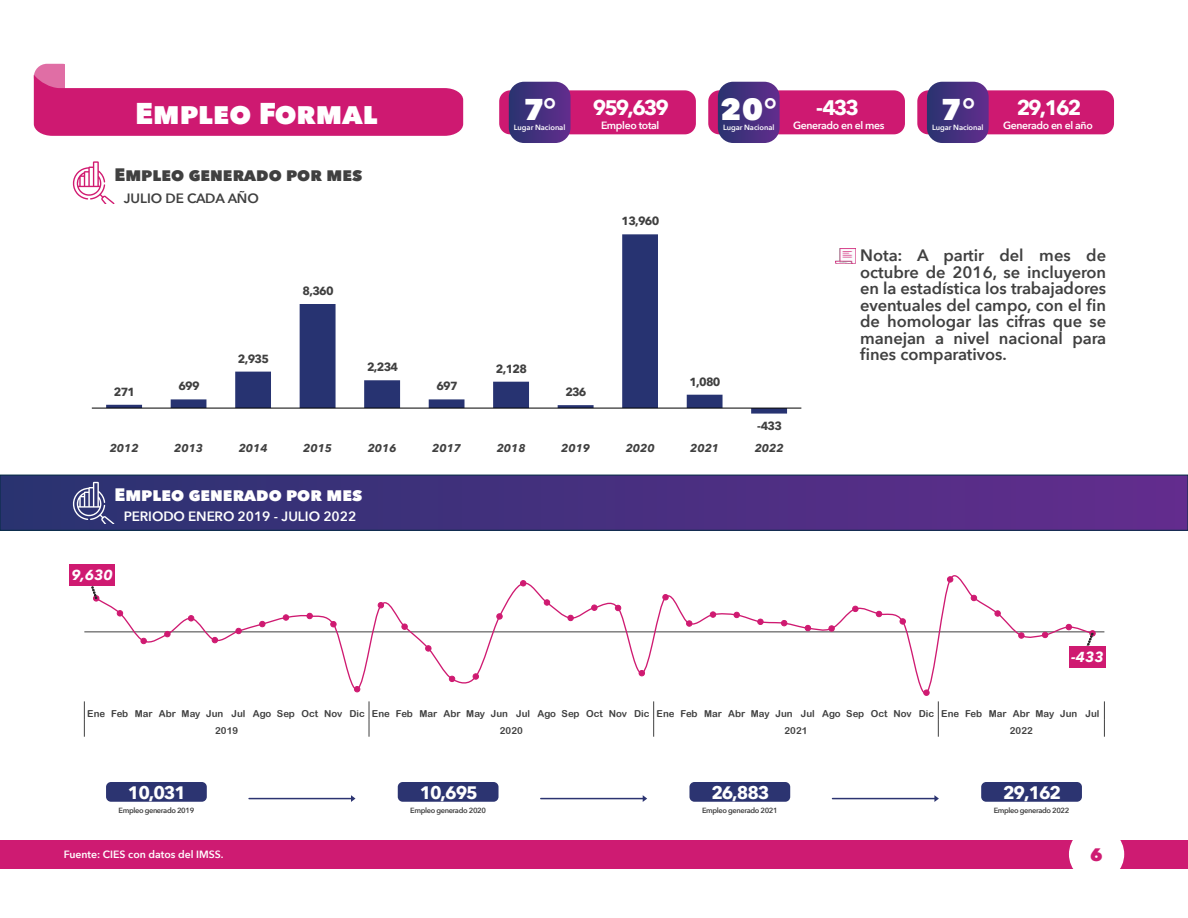
<style>
.page{position:relative;width:1188px;height:918px;background:#fff}
.page>*{position:absolute;margin:0;border:0;box-sizing:border-box;transform-origin:0 0}
.t1{font:800 30px "Avenir Next";color:#fff}
.t2{font:700 21px "Avenir Next";letter-spacing:-.095em;color:#fff}
.t3{font:700 18px "Avenir Next";letter-spacing:-.065em;color:#fff}
.t4{font:800 18px "Avenir Next";color:#404040}
.t5{font:800 18px "Avenir Next";color:#fff}
.t6{font:800 18px "Avenir Next";color:#ce1b72}
.t7{font:600 16.5px/16.5px "Avenir Next";color:#404040;text-align:justify}
.t8{font:italic 700 14.4px "Avenir Next";letter-spacing:-.005em;color:#fff}
.t9{font:600 13.5px "Avenir Next";color:#fff}
.t10{font:600 13.5px "Avenir Next";letter-spacing:-.005em;color:#404040}
.t11{font:700 11.7px "Avenir Next";letter-spacing:-.07em;color:#404040}
.t12{font:italic 700 11.25px "Avenir Next";letter-spacing:-.01em;color:#404040}
.t13{font:600 10.5px "Avenir Next";letter-spacing:-.03em;color:#fff}
.t14{font:600 10.5px "Avenir Next";color:#fff}
.t15{font:9.6px/17.7px "Arial Rounded MT Bold";color:#404040}
.t16{font:600 7.5px "Avenir Next";letter-spacing:-.05em;color:#404040}
.t17{font:600 7.5px "Avenir Next";letter-spacing:-.01em;color:#fff}
</style>
<div class="page">
<hr style="left:84px;top:632px;width:1020px;height:1px;background:#404040">
<svg style="left:84px;top:701px;width:1px;height:36px"></svg>
<svg style="left:369px;top:701px;width:1px;height:36px"></svg>
<svg style="left:653px;top:701px;width:1px;height:36px"></svg>
<svg style="left:938px;top:701px;width:1px;height:36px"></svg>
<svg style="left:1104px;top:701px;width:1px;height:36px"></svg>
<svg style="left:94px;top:564px;width:993px;height:131px"></svg>
<svg style="left:117px;top:610px;width:6px;height:6px"></svg>
<svg style="left:141px;top:638px;width:6px;height:6px"></svg>
<svg style="left:164px;top:631px;width:6px;height:6px"></svg>
<svg style="left:188px;top:615px;width:6px;height:6px"></svg>
<svg style="left:212px;top:637px;width:6px;height:6px"></svg>
<svg style="left:236px;top:628px;width:6px;height:6px"></svg>
<svg style="left:259px;top:621px;width:6px;height:6px"></svg>
<svg style="left:283px;top:615px;width:6px;height:5px"></svg>
<svg style="left:307px;top:613px;width:6px;height:6px"></svg>
<svg style="left:330px;top:621px;width:6px;height:6px"></svg>
<svg style="left:354px;top:686px;width:6px;height:6px"></svg>
<svg style="left:378px;top:602px;width:6px;height:6px"></svg>
<svg style="left:402px;top:624px;width:6px;height:6px"></svg>
<svg style="left:425px;top:645px;width:6px;height:6px"></svg>
<svg style="left:449px;top:676px;width:6px;height:6px"></svg>
<svg style="left:473px;top:674px;width:6px;height:5px"></svg>
<svg style="left:497px;top:614px;width:5px;height:5px"></svg>
<svg style="left:520px;top:580px;width:6px;height:6px"></svg>
<svg style="left:544px;top:600px;width:6px;height:5px"></svg>
<svg style="left:568px;top:615px;width:6px;height:6px"></svg>
<svg style="left:591px;top:605px;width:6px;height:6px"></svg>
<svg style="left:615px;top:605px;width:6px;height:6px"></svg>
<svg style="left:639px;top:670px;width:6px;height:6px"></svg>
<svg style="left:663px;top:594px;width:5px;height:6px"></svg>
<svg style="left:686px;top:621px;width:6px;height:5px"></svg>
<svg style="left:710px;top:612px;width:6px;height:6px"></svg>
<svg style="left:734px;top:612px;width:6px;height:6px"></svg>
<svg style="left:758px;top:619px;width:5px;height:6px"></svg>
<svg style="left:781px;top:620px;width:6px;height:6px"></svg>
<svg style="left:805px;top:625px;width:6px;height:6px"></svg>
<svg style="left:829px;top:626px;width:6px;height:5px"></svg>
<svg style="left:852px;top:606px;width:6px;height:6px"></svg>
<svg style="left:876px;top:611px;width:6px;height:6px"></svg>
<svg style="left:900px;top:619px;width:6px;height:5px"></svg>
<svg style="left:924px;top:690px;width:5px;height:6px"></svg>
<svg style="left:947px;top:576px;width:6px;height:6px"></svg>
<svg style="left:971px;top:595px;width:6px;height:6px"></svg>
<svg style="left:995px;top:611px;width:6px;height:5px"></svg>
<svg style="left:1018px;top:633px;width:6px;height:5px"></svg>
<svg style="left:1042px;top:632px;width:6px;height:6px"></svg>
<svg style="left:1066px;top:624px;width:6px;height:6px"></svg>
<svg style="left:92px;top:587px;width:7px;height:14px"></svg>
<svg style="left:1087px;top:630px;width:8px;height:17px"></svg>
<div style="left:70px;top:565px;width:45px;height:21px;background:#cf1a71"></div>
<div style="left:1069px;top:647px;width:37px;height:21px;background:#cf1a71"></div>
<div style="left:0;top:475px;width:1188px;height:55px;background:linear-gradient(to right,#293370,#632c8e)"></div>
<div style="left:0;top:475px;width:1188px;height:55px;border:1px solid #062d45"></div>
<div style="left:0;top:840px;width:1188px;height:28px;background:#ce1b72"></div>
<div style="left:1069px;top:827px;width:55px;height:55px;background:#fff;border-radius:50%"></div>
<svg style="left:34px;top:64px;width:429px;height:72px"></svg>
<svg style="left:73px;top:161px;width:41px;height:42px"></svg>
<svg style="left:73px;top:482px;width:42px;height:42px;background:#5c6091"></svg>
<img style="left:835px;top:248px;width:21px;height:15px">
<div style="left:499px;top:90px;width:197px;height:44px;background:#ce1971;border-radius:11px"></div>
<div style="left:509px;top:82px;width:62px;height:61px;background:linear-gradient(to right,#293370,#632d8d);border-radius:15px"></div>
<div style="left:708px;top:90px;width:197px;height:44px;background:#ce1971;border-radius:11px"></div>
<div style="left:718px;top:82px;width:62px;height:61px;background:linear-gradient(to right,#293370,#622d8d);border-radius:15px"></div>
<div style="left:917px;top:90px;width:197px;height:44px;background:#ce1971;border-radius:11px"></div>
<div style="left:927px;top:82px;width:62px;height:61px;background:linear-gradient(to right,#293371,#622d8d);border-radius:15px"></div>
<div style="left:106px;top:782px;width:101px;height:20px;background:#2c3471;border-radius:5px"></div>
<div style="left:398px;top:782px;width:101px;height:20px;background:#2c3471;border-radius:5px"></div>
<div style="left:689px;top:782px;width:101px;height:20px;background:#2c3471;border-radius:5px"></div>
<svg style="left:351px;top:795px;width:4px;height:7px"></svg>
<hr style="left:249px;top:798px;width:103px;height:1px;background:#2c3471">
<svg style="left:643px;top:795px;width:4px;height:7px"></svg>
<hr style="left:541px;top:798px;width:103px;height:1px;background:#2c3471">
<div style="left:981px;top:782px;width:101px;height:20px;background:#2c3471;border-radius:5px"></div>
<svg style="left:934px;top:795px;width:5px;height:7px"></svg>
<hr style="left:833px;top:798px;width:102px;height:1px;background:#2c3471">
<svg style="left:106px;top:234px;width:681px;height:180px"></svg>
<hr style="left:92px;top:408px;width:709px;height:1px;background:#000">
<h1 class="t1" style="left:135px;top:94px;width:244px">Empleo Formal</h1>
<p class="t4" style="left:115px;top:163px;width:249px">Empleo generado por mes</p>
<p class="t10" style="left:124px;top:190px;width:137px">JULIO DE CADA AÑO</p>
<p class="t11" style="left:114px;top:384px;width:23px">271</p>
<p class="t11" style="left:178px;top:379px;width:23px">699</p>
<p class="t11" style="left:238px;top:351px;width:32px">2,935</p>
<p class="t11" style="left:302px;top:283px;width:33px">8,360</p>
<p class="t11" style="left:367px;top:360px;width:33px">2,234</p>
<p class="t11" style="left:436px;top:379px;width:23px">697</p>
<h1 class="t1" style="left:523px;top:90px;width:35px">7°</h1>
<p class="t17" style="left:514px;top:123px;width:53px">Lugar Nacional</p>
<p class="t13" style="left:601px;top:118px;width:60px">Empleo total</p>
<p class="t2" style="left:593px;top:94px;width:78px">959,639</p>
<h1 class="t1" style="left:721px;top:90px;width:58px">20°</h1>
<p class="t17" style="left:723px;top:123px;width:53px">Lugar Nacional</p>
<p class="t13" style="left:793px;top:118px;width:93px">Generado en el mes</p>
<p class="t2" style="left:816px;top:94px;width:44px">-433</p>
<h1 class="t1" style="left:940px;top:90px;width:36px">7°</h1>
<p class="t17" style="left:932px;top:123px;width:53px">Lugar Nacional</p>
<p class="t13" style="left:1003px;top:118px;width:91px">Generado en el año</p>
<p class="t2" style="left:1017px;top:94px;width:66px">29,162</p>
<p class="t11" style="left:622px;top:214px;width:39px">13,960</p>
<p class="t11" style="left:496px;top:361px;width:33px">2,128</p>
<p class="t11" style="left:565px;top:385px;width:23px">236</p>
<p class="t11" style="left:689px;top:374px;width:33px">1,080</p>
<p class="t11" style="left:757px;top:418px;width:26px">-433</p>
<p class="t7" style="left:860px;top:248px;width:248px">Nota: A partir del mes de octubre de 2016, se incluyeron en la estadística los trabajadores eventuales del campo, con el fin de homologar las cifras que se manejan a nivel nacional para fines comparativos.</p>
<p class="t12" style="left:110px;top:441px;width:30px">2012</p>
<p class="t12" style="left:174px;top:441px;width:30px">2013</p>
<p class="t12" style="left:239px;top:441px;width:30px">2014</p>
<p class="t12" style="left:303px;top:441px;width:30px">2015</p>
<p class="t12" style="left:368px;top:441px;width:30px">2016</p>
<p class="t12" style="left:432px;top:441px;width:30px">2017</p>
<p class="t12" style="left:497px;top:441px;width:30px">2018</p>
<p class="t12" style="left:561px;top:441px;width:30px">2019</p>
<p class="t12" style="left:626px;top:441px;width:30px">2020</p>
<p class="t12" style="left:690px;top:441px;width:30px">2021</p>
<p class="t12" style="left:755px;top:441px;width:30px">2022</p>
<p class="t5" style="left:115px;top:483px;width:249px">Empleo generado por mes</p>
<p class="t9" style="left:124px;top:507px;width:234px">PERIODO ENERO 2019 - JULIO 2022</p>
<p class="t8" style="left:71px;top:566px;width:43px">9,630</p>
<p class="t8" style="left:1071px;top:648px;width:34px">-433</p>
<p class="t15" style="left:215px;top:705px;width:886px;text-indent:-128px">Ene Feb Mar Abr May Jun Jul Ago Sep Oct Nov Dic Ene Feb Mar Abr May Jun Jul Ago Sep Oct Nov Dic Ene Feb Mar Abr May Jun Jul Ago Sep Oct Nov Dic Ene Feb Mar Abr May Jun Jul<br>2019</p>
<p class="t15" style="left:500px;top:723px;width:24px">2020</p>
<p class="t15" style="left:785px;top:723px;width:24px">2021</p>
<p class="t15" style="left:1010px;top:723px;width:24px">2022</p>
<p class="t3" style="left:128px;top:781px;width:60px">10,031</p>
<p class="t16" style="left:119px;top:805px;width:77px">Empleo generado 2019</p>
<p class="t14" style="left:64px;top:848px;width:161px">Fuente: CIES con datos del IMSS.</p>
<p class="t3" style="left:420px;top:781px;width:60px">10,695</p>
<p class="t16" style="left:410px;top:805px;width:77px">Empleo generado 2020</p>
<p class="t3" style="left:711px;top:781px;width:60px">26,883</p>
<p class="t16" style="left:702px;top:805px;width:77px">Empleo generado 2021</p>
<p class="t3" style="left:1003px;top:781px;width:60px">29,162</p>
<p class="t16" style="left:994px;top:805px;width:77px">Empleo generado 2022</p>
<p class="t6" style="left:1090px;top:843px;width:14px">6</p>
</div>
